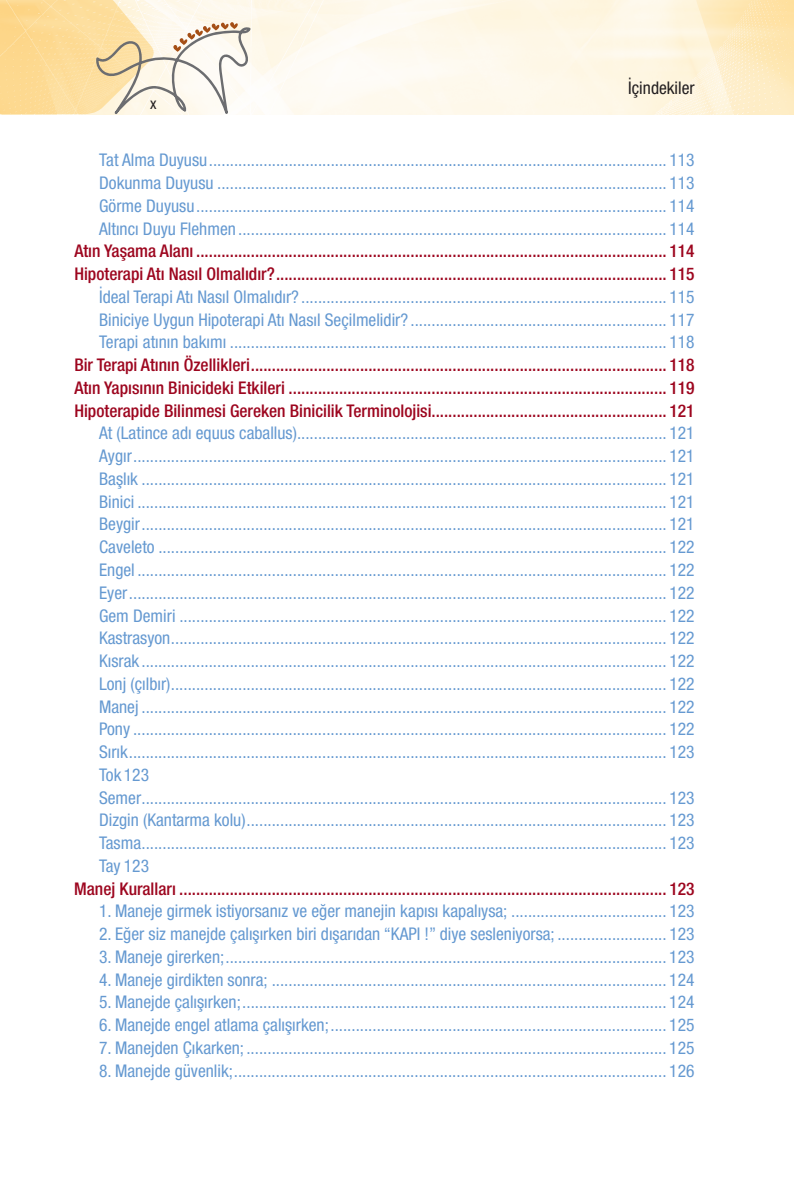
<style>
.page{position:relative;width:794px;height:1191px;background:#fff}
.page>*{position:absolute;margin:0;border:0;box-sizing:border-box;transform-origin:0 0}
.t1{font:17.5px/22.8px "Helvetica 57 Cn";color:#6599d1;text-align:justify}
.t2{font:17.5px/22.8px "Helvetica 67 Med Cn";color:#9d061f}
.t3{font:17.5px "Helvetica 57 Cn";color:#231f20}
.t4{font:15.75px "Helvetica 57 Cn";color:#231f20}
</style>
<div class="page">
<img style="left:251px;top:0;width:543px;height:114px">
<svg style="left:0;top:0;width:251px;height:115px"></svg>
<p class="t4" style="left:150px;top:94px;width:8px">x</p>
<p class="t3" style="left:628px;top:78px;width:68px">İçindekiler</p>
<p class="t1" style="left:99px;top:149px;width:597px">Tat Alma Duyusu............................................................................................................. 113<br>Dokunma Duyusu ........................................................................................................... 113<br>Görme Duyusu................................................................................................................ 114<br>Altıncı Duyu Flehmen ...................................................................................................... 114</p>
<p class="t2" style="left:74px;top:239px;width:622px">Atın Yaşama Alanı ................................................................................................................ 114<br>Hipoterapi Atı Nasıl Olmalıdır?............................................................................................. 115</p>
<p class="t1" style="left:99px;top:285px;width:597px">İdeal Terapi Atı Nasıl Olmalıdır? ....................................................................................... 115<br>Biniciye Uygun Hipoterapi Atı Nasıl Seçilmelidir? ............................................................. 117<br>Terapi atının bakımı ........................................................................................................ 118</p>
<p class="t2" style="left:74px;top:353px;width:622px;text-align:justify">Bir Terapi Atının Özellikleri................................................................................................... 118<br>Atın Yapısının Binicideki Etkileri .......................................................................................... 119<br>Hipoterapide Bilinmesi Gereken Binicilik Terminolojisi........................................................ 121</p>
<p class="t1" style="left:99px;top:422px;width:597px;text-align:left">At (Latince adı equus caballus)........................................................................................ 121<br>Aygır............................................................................................................................... 121<br>Başlık ............................................................................................................................. 121<br>Binici .............................................................................................................................. 121<br>Beygir............................................................................................................................. 121<br>Caveleto ......................................................................................................................... 122<br>Engel .............................................................................................................................. 122<br>Eyer................................................................................................................................ 122<br>Gem Demiri .................................................................................................................... 122<br>Kastrasyon...................................................................................................................... 122<br>Kısrak ............................................................................................................................. 122<br>Lonj (çılbır)...................................................................................................................... 122<br>Manej ............................................................................................................................. 122<br>Pony ............................................................................................................................... 122<br>Sırık................................................................................................................................ 123<br>Tok 123<br>Semer............................................................................................................................. 123<br>Dizgin (Kantarma kolu).................................................................................................... 123<br>Tasma............................................................................................................................. 123<br>Tay 123</p>
<p class="t2" style="left:74px;top:876px;width:622px">Manej Kuralları .................................................................................................................... 123</p>
<p class="t1" style="left:99px;top:899px;width:597px">1. Maneje girmek istiyorsanız ve eğer manejin kapısı kapalıysa; ..................................... 123</p>
<p class="t1" style="left:99px;top:922px;width:597px">2. Eğer siz manejde çalışırken biri dışarıdan “KAPI !” diye sesleniyorsa; .......................... 123</p>
<p class="t1" style="left:99px;top:945px;width:597px">3. Maneje girerken;......................................................................................................... 123</p>
<p class="t1" style="left:99px;top:968px;width:597px">4. Maneje girdikten sonra; .............................................................................................. 124</p>
<p class="t1" style="left:99px;top:990px;width:597px">5. Manejde çalışırken;..................................................................................................... 124</p>
<p class="t1" style="left:99px;top:1013px;width:597px">6. Manejde engel atlama çalışırken;................................................................................ 125</p>
<p class="t1" style="left:99px;top:1036px;width:597px">7. Manejden Çıkarken; .................................................................................................... 125</p>
<p class="t1" style="left:99px;top:1059px;width:597px">8. Manejde güvenlik;....................................................................................................... 126</p>
</div>
